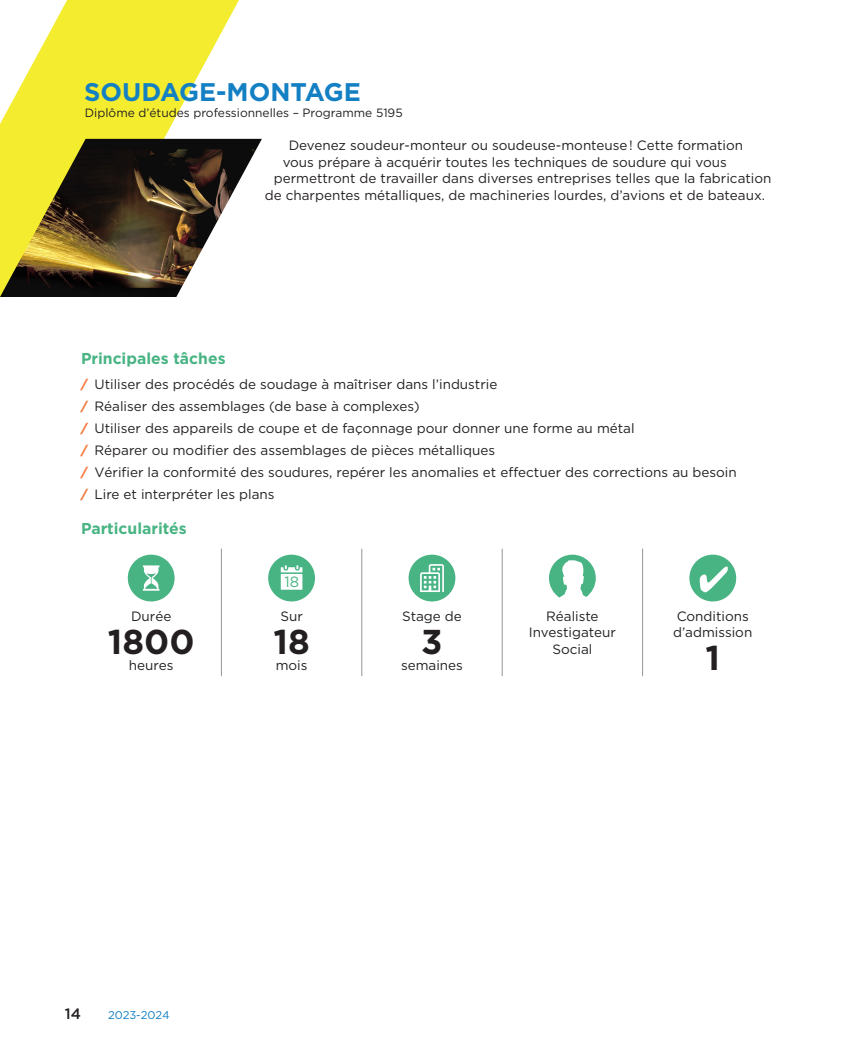
<style>
.page{position:relative;width:864px;height:1053px;background:#fff}
.page>*{position:absolute;margin:0;border:0;box-sizing:border-box;transform-origin:0 0}
.t1{font:700 34.5px "Gotham HTF";color:#231f20}
.t2{font:700 25.5px "Gotham HTF";color:#1480c4}
.t3{font:700 15.75px "Gotham HTF";color:#48b483}
.t4{font:500 15px "Gotham HTF";color:#231f20}
.t5{font:14.85px "Gotham HTF";color:#48b483}
.t6{font:13.5px/16.5px "Gotham HTF";color:#231f20;text-align:center}
.t7{font:12px "Gotham HTF";color:#231f20}
.t8{font:11.25px "Gotham HTF";letter-spacing:-.005em;color:#1480c4}
.s1{font-weight:700;color:#f3773a}
</style>
<div class="page">
<svg style="left:0;top:0;width:239px;height:139px;fill:#f4ed2f"></svg>
<hr style="left:221px;top:549px;width:1px;height:127px;background:#939598">
<hr style="left:361px;top:549px;width:1px;height:127px;background:#939598">
<hr style="left:502px;top:549px;width:1px;height:127px;background:#939598">
<hr style="left:642px;top:549px;width:1px;height:127px;background:#939598">
<svg style="left:128px;top:555px;width:47px;height:46px"></svg>
<svg style="left:268px;top:555px;width:47px;height:46px"></svg>
<div style="left:285px;top:577px;width:15px;height:11px;background:#fff"></div>
<svg style="left:409px;top:555px;width:46px;height:46px"></svg>
<svg style="left:549px;top:555px;width:47px;height:43px"></svg>
<svg style="left:689px;top:555px;width:47px;height:46px"></svg>
<img style="left:0;top:139px;width:262px;height:158px">
<h2 class="t2" style="left:84px;top:77px;width:278px">SOUDAGE-MONTAGE</h2>
<h3 class="t7" style="left:85px;top:106px;width:319px">Diplôme d’études professionnelles – Programme 5195</h3>
<p class="t6" style="left:289px;top:137px;width:456px">Devenez soudeur-monteur ou soudeuse-monteuse! Cette formation</p>
<p class="t6" style="left:283px;top:153px;width:446px">vous prépare à acquérir toutes les techniques de soudure qui vous</p>
<p class="t6" style="left:274px;top:170px;width:499px">permettront de travailler dans diverses entreprises telles que la fabrication</p>
<p class="t6" style="left:265px;top:186px;width:502px">de charpentes métalliques, de machineries lourdes, d’avions et de bateaux.</p>
<h4 class="t3" style="left:81px;top:350px;width:146px">Principales tâches</h4>
<p class="t6" style="left:81px;top:376px;width:418px"><span class="s1">⁄</span> Utiliser des procédés de soudage à maîtriser dans l’industrie</p>
<p class="t6" style="left:81px;top:398px;width:340px"><span class="s1">⁄</span> Réaliser des assemblages (de base à complexes)</p>
<p class="t6" style="left:81px;top:420px;width:555px"><span class="s1">⁄</span> Utiliser des appareils de coupe et de façonnage pour donner une forme au métal</p>
<p class="t6" style="left:81px;top:442px;width:416px"><span class="s1">⁄</span> Réparer ou modifier des assemblages de pièces métalliques</p>
<p class="t6" style="left:81px;top:464px;width:657px"><span class="s1">⁄</span> Vérifier la conformité des soudures, repérer les anomalies et effectuer des corrections au besoin</p>
<p class="t6" style="left:81px;top:486px;width:195px"><span class="s1">⁄</span> Lire et interpréter les plans</p>
<h4 class="t3" style="left:81px;top:519px;width:107px">Particularités</h4>
<p class="t6" style="left:131px;top:607px;width:42px">Durée</p>
<p class="t1" style="left:108px;top:622px;width:88px">1800</p>
<p class="t6" style="left:129px;top:657px;width:46px">heures</p>
<p class="t5" style="left:284px;top:573px;width:16px">18</p>
<p class="t6" style="left:280px;top:607px;width:24px">Sur</p>
<p class="t1" style="left:273px;top:622px;width:38px">18</p>
<p class="t6" style="left:276px;top:657px;width:33px">mois</p>
<p class="t6" style="left:402px;top:607px;width:61px">Stage de</p>
<p class="t1" style="left:421px;top:622px;width:23px">3</p>
<p class="t6" style="left:401px;top:657px;width:63px">semaines</p>
<p class="t6" style="left:529px;top:608px;width:88px">Réaliste<br>Investigateur<br>Social</p>
<p class="t6" style="left:673px;top:607px;width:81px;text-align:left">Conditions d’admission</p>
<p class="t1" style="left:706px;top:638px;width:16px">1</p>
<p class="t4" style="left:65px;top:1005px;width:18px">14</p>
<p class="t8" style="left:108px;top:1009px;width:63px">2023-2024</p>
</div>
